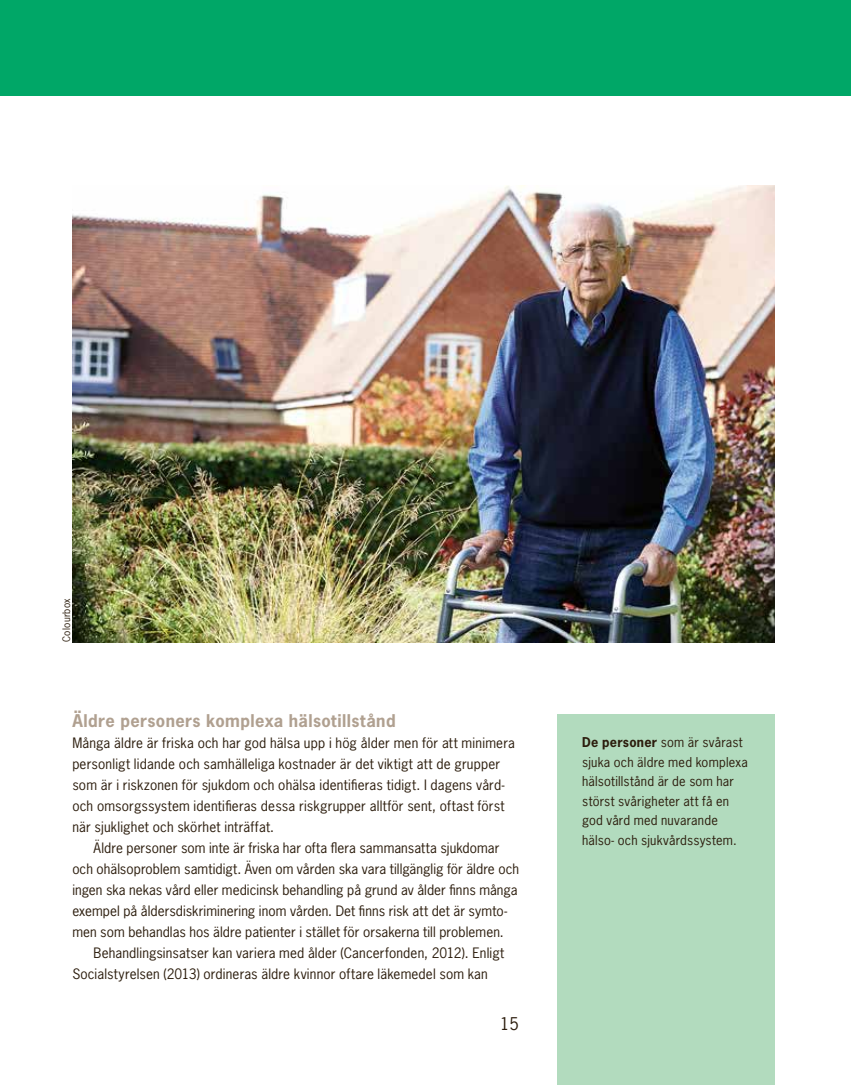
<style>
.page{position:relative;width:851px;height:1085px;background:#fff}
.page>*{position:absolute;margin:0;border:0;box-sizing:border-box;transform-origin:0 0}
.t1{font:700 16.5px "News Gothic Std";letter-spacing:.025em;color:#b0a090}
.t2{font:16.5px "News Gothic";color:#2c1d0d}
.t3{font:13.5px/21px "News Gothic Std";letter-spacing:.01em;color:#2c1d0d}
.t4{font:12.75px/19.5px "News Gothic Std";letter-spacing:.015em;color:#2c1d0d}
.t5{font:9.75px "News Gothic Std";letter-spacing:.025em;color:#2c1d0d}
.s1{font-weight:700}
</style>
<div class="page">
<div style="left:557px;top:714px;width:217px;height:370px;background:#b2dbbe"></div>
<div style="left:0;top:0;width:850px;height:96px;background:#00a767"></div>
<img style="left:72px;top:185px;width:702px;height:457px">
<p class="t5" style="left:60px;top:641px;width:45px;rotate:-90deg">Colourbox</p>
<p class="t1" style="left:72px;top:709px;width:325px">Äldre personers komplexa hälsotillstånd</p>
<p class="t3" style="left:72px;top:731px;width:444px">Många äldre är friska och har god hälsa upp i hög ålder men för att minimera personligt lidande och samhälleliga kostnader är det viktigt att de grupper som är i riskzonen för sjukdom och ohälsa identifieras tidigt. I dagens vård&shy;och omsorgssystem identifieras dessa riskgrupper alltför sent, oftast först när sjuklighet och skörhet inträffat.</p>
<p class="t3" style="left:72px;top:836px;width:448px;text-indent:21px">Äldre personer som inte är friska har ofta flera sammansatta sjukdomar och ohälsoproblem samtidigt. Även om vården ska vara tillgänglig för äldre och ingen ska nekas vård eller medicinsk behandling på grund av ålder finns många exempel på åldersdiskriminering inom vården. Det finns risk att det är symto&shy;men som behandlas hos äldre patienter i stället för orsakerna till problemen.</p>
<p class="t3" style="left:72px;top:941px;width:433px;text-indent:21px">Behandlingsinsatser kan variera med ålder (Cancerfonden, 2012). Enligt<br>Socialstyrelsen (2013) ordineras äldre kvinnor oftare läkemedel som kan</p>
<p class="t2" style="left:500px;top:1013px;width:21px">15</p>
<p class="t4" style="left:582px;top:732px;width:167px"><span class="s1">De personer</span> som är svårast sjuka och äldre med komplexa hälsotillstånd är de som har störst svårigheter att få en god vård med nuvarande hälso- och sjukvårdssystem.</p>
</div>
